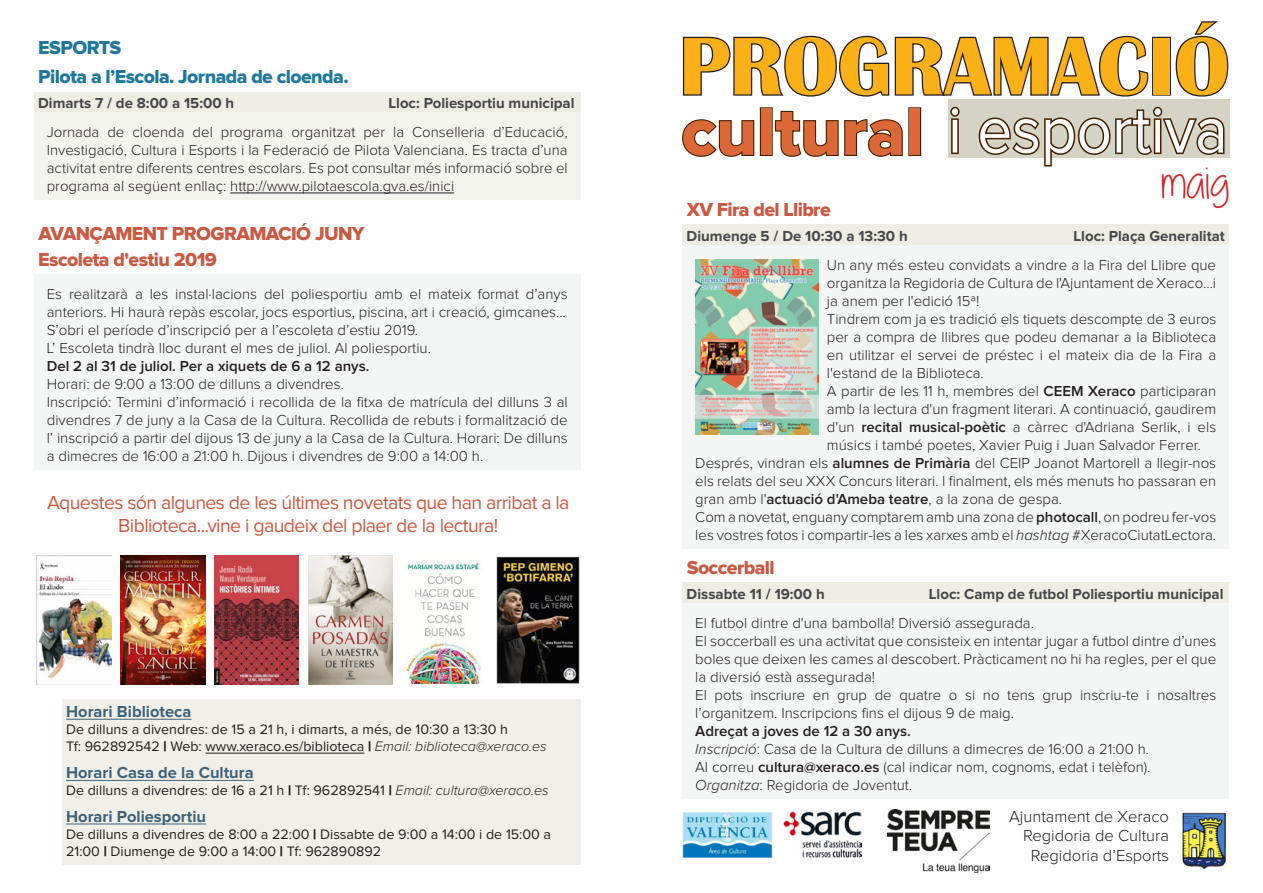
<style>
.page{position:relative;width:1263px;height:893px;background:#fff}
.page>*{position:absolute;margin:0;border:0;box-sizing:border-box;transform-origin:0 0}
.t1{font:700 84.45px "Britannic";color:#fbb017}
.t2{font:69.75px "Proxima Nova Extrabld";color:#dc6838}
.t3{font:67.8px "Proxima Nova";color:#fff;scale:.91 1}
.t4{font:49.05px "Alittlesunshine";color:#d1232a}
.Títol_activitat{font:19.5px/23.4px "Proxima Nova";letter-spacing:-.03em;color:#cb5941;text-align:center}
.Títol_activitat-2{font:19.5px "Proxima Nova Extrabld";letter-spacing:-.03em;color:#cb5941}
.Títol_activitat-3{font:19.5px "Proxima Nova Extrabld";letter-spacing:-.03em;color:#1d789c}
.t5{font:700 16.5px "Proxima Nova";color:#3e6279}
.t6{font:300 16.5px "Proxima Nova";color:#231f20}
.Text_activitat{font:300 15px/18px "Proxima Nova";color:#231f20;text-align:justify}
.Dia_hora_lloc{font:700 15px "Proxima Nova";color:#454647}
.Text_activitat-2{font:600 15px "Proxima Nova";color:#231f20}
.t7{font:14.25px/17.1px "Proxima Nova";color:#231f20}
.s1{font-weight:900}
.s2{font-weight:300;font-style:italic}
.s3{font-weight:600}
.s4{font-style:italic}
</style>
<div class="page">
<div style="left:682px;top:224px;width:547px;height:21px;background:#eeede4"></div>
<div style="left:682px;top:245px;width:547px;height:303px;background:#f4f5f5"></div>
<img style="left:695px;top:260px;width:123px;height:174px">
<div style="left:682px;top:582px;width:547px;height:21px;background:#eeede4"></div>
<div style="left:682px;top:603px;width:547px;height:195px;background:#f4f5f5"></div>
<img style="left:682px;top:812px;width:179px;height:46px">
<div style="left:62px;top:699px;width:518px;height:166px;background:#f0f0e8"></div>
<hr style="left:66px;top:824px;width:140px;height:1px;background:#3e6279">
<img style="left:1182px;top:812px;width:44px;height:58px">
<svg style="left:682px;top:35px;width:467px;height:62px"></svg>
<div style="left:1152px;top:37px;width:19px;height:59px;border:3px solid #231f20"></div>
<svg style="left:1175px;top:21px;width:54px;height:76px"></svg>
<svg style="left:682px;top:119px;width:73px;height:38px"></svg>
<div style="left:760px;top:107px;width:13px;height:49px;border:2px solid #442000"></div>
<svg style="left:774px;top:110px;width:129px;height:47px"></svg>
<div style="left:908px;top:107px;width:13px;height:49px;border:2px solid #442000"></div>
<div style="left:948px;top:99px;width:281px;height:59px;background:#d4d3c4"></div>
<svg style="left:950px;top:106px;width:10px;height:49px"></svg>
<svg style="left:978px;top:106px;width:247px;height:61px"></svg>
<div style="left:34px;top:92px;width:546px;height:20px;background:#eeede4"></div>
<div style="left:34px;top:112px;width:546px;height:87px;background:#f4f4ee"></div>
<hr style="left:230px;top:193px;width:224px;height:1px;background:#231f20">
<div style="left:34px;top:274px;width:546px;height:196px;background:#f4f5f5"></div>
<img style="left:887px;top:810px;width:102px;height:62px">
<img style="left:36px;top:555px;width:76px;height:130px">
<img style="left:121px;top:555px;width:84px;height:130px">
<img style="left:214px;top:555px;width:85px;height:130px">
<img style="left:406px;top:562px;width:76px;height:121px">
<img style="left:308px;top:555px;width:84px;height:130px">
<img style="left:496px;top:556px;width:83px;height:128px">
<p class="Títol_activitat-3" style="left:38px;top:38px;width:85px">ESPORTS</p>
<p class="Títol_activitat-3" style="left:38px;top:68px;width:312px">Pilota a l’Escola. Jornada de cloenda.</p>
<p class="Dia_hora_lloc" style="left:38px;top:96px;width:198px">Dimarts 7 / de 8:00 a 15:00 h</p>
<p class="Dia_hora_lloc" style="left:388px;top:96px;width:188px">Lloc: Poliesportiu municipal</p>
<p class="Text_activitat" style="left:47px;top:124px;width:522px">Jornada de cloenda del programa organitzat per la Conselleria d’Educació, Investigació, Cultura i Esports i la Federació de Pilota Valenciana. Es tracta d’una activitat entre diferents centres escolars. Es pot consultar més informació sobre el programa al següent enllaç: http://www.pilotaescola.gva.es/inici</p>
<p class="Títol_activitat-2" style="left:38px;top:225px;width:328px">AVANÇAMENT PROGRAMACIÓ JUNY</p>
<p class="Títol_activitat-2" style="left:38px;top:250px;width:180px">Escoleta d'estiu 2019</p>
<p class="Text_activitat" style="left:47px;top:286px;width:522px">Es realitzarà a les instal·lacions del poliesportiu amb el mateix format d’anys anteriors. Hi haurà repàs escolar, jocs esportius, piscina, art i creació, gimcanes...</p>
<p class="Text_activitat" style="left:47px;top:322px;width:373px">S’obri el període d’inscripció per a l’escoleta d’estiu 2019.</p>
<p class="Text_activitat" style="left:47px;top:340px;width:386px">L’ Escoleta tindrà lloc durant el mes de juliol. Al poliesportiu.</p>
<p class="Text_activitat-2" style="left:47px;top:359px;width:324px">Del 2 al 31 de juliol. Per a xiquets de 6 a 12 anys.</p>
<p class="Text_activitat" style="left:47px;top:376px;width:299px">Horari: de 9:00 a 13:00 de dilluns a divendres.</p>
<p class="Text_activitat" style="left:47px;top:394px;width:522px">Inscripció: Termini d’informació i recollida de la fitxa de matrícula del dilluns 3 al divendres 7 de juny a la Casa de la Cultura. Recollida de rebuts i formalització de l’ inscripció a partir del dijous 13 de juny a la Casa de la Cultura. Horari: De dilluns a dimecres de 16:00 a 21:00 h. Dijous i divendres de 9:00 a 14:00 h.</p>
<p class="Títol_activitat" style="left:47px;top:491px;width:524px">Aquestes són algunes de les últimes novetats que han arribat a la<br>Biblioteca...vine i gaudeix del plaer de la lectura!</p>
<p class="t5" style="left:66px;top:704px;width:127px">Horari Biblioteca</p>
<p class="t7" style="left:66px;top:721px;width:443px">De dilluns a divendres: de 15 a 21 h, i dimarts, a més, de 10:30 a 13:30 h</p>
<p class="t7" style="left:66px;top:739px;width:482px">Tf: 962892542 <span class="s1">|</span> Web: www.xeraco.es/biblioteca <span class="s1">|</span> <span class="s2">Email: biblioteca@xeraco.es</span></p>
<p class="t5" style="left:66px;top:765px;width:189px">Horari Casa de la Cultura</p>
<p class="t7" style="left:66px;top:783px;width:484px">De dilluns a divendres: de 16 a 21 h <span class="s1">|</span> Tf: 962892541 <span class="s1">|</span> <span class="s2">Email: cultura@xeraco.es</span></p>
<p class="t5" style="left:66px;top:809px;width:142px">Horari Poliesportiu</p>
<p class="t7" style="left:66px;top:826px;width:486px">De dilluns a divendres de 8:00 a 22:00 <span class="s1">|</span> Dissabte de 9:00 a 14:00 i de 15:00 a<br>21:00 <span class="s1">|</span> Diumenge de 9:00 a 14:00 <span class="s1">|</span> Tf: 962890892</p>
<p class="t1" style="left:679px;top:19px;width:552px">PROGRAMACIÓ</p>
<p class="t2" style="left:681px;top:100px;width:244px">cultural</p>
<p class="t3" style="left:948px;top:99px;width:309px">i esportiva</p>
<p class="t4" style="left:1160px;top:156px;width:70px">maig</p>
<p class="Títol_activitat-2" style="left:687px;top:201px;width:145px">XV Fira del Llibre</p>
<p class="Dia_hora_lloc" style="left:687px;top:229px;width:223px">Diumenge 5 / De 10:30 a 13:30 h</p>
<p class="Dia_hora_lloc" style="left:1073px;top:229px;width:153px">Lloc: Plaça Generalitat</p>
<p class="Text_activitat" style="left:827px;top:256px;width:391px">Un any més esteu convidats a vindre a la Fira del Llibre que organitza la Regidoria de Cultura de l'Ajuntament de Xeraco...i ja anem per l'edició 15ª!</p>
<p class="Text_activitat" style="left:827px;top:310px;width:391px">Tindrem com ja es tradició els tiquets descompte de 3 euros per a compra de llibres que podeu demanar a la Biblioteca en utilitzar el servei de préstec i el mateix dia de la Fira a l'estand de la Biblioteca.</p>
<p class="Text_activitat" style="left:827px;top:382px;width:391px">A partir de les 11 h, membres del <span class="s3">CEEM Xeraco</span> participaran amb la lectura d'un fragment literari. A continuació, gaudirem d'un <span class="s3">recital musical-poètic</span> a càrrec d'Adriana Serlik, i els músics i també poetes, Xavier Puig i Juan Salvador Ferrer.</p>
<p class="Text_activitat" style="left:695px;top:454px;width:522px">Després, vindran els <span class="s3">alumnes de Primària</span> del CEIP Joanot Martorell a llegir-nos els relats del seu XXX Concurs literari. I finalment, els més menuts ho passaran en gran amb l'<span class="s3">actuació d'Ameba teatre</span>, a la zona de gespa.</p>
<p class="Text_activitat" style="left:695px;top:508px;width:522px">Com a novetat, enguany comptarem amb una zona de <span class="s3">photocall</span>, on podreu fer-vos les vostres fotos i compartir-les a les xarxes amb el <span class="s4">hashtag</span> #XeracoCiutatLectora.</p>
<p class="Títol_activitat-2" style="left:687px;top:558px;width:89px">Soccerball</p>
<p class="Dia_hora_lloc" style="left:687px;top:587px;width:140px">Dissabte 11 / 19:00 h</p>
<p class="Dia_hora_lloc" style="left:929px;top:587px;width:296px">Lloc: Camp de futbol Poliesportiu municipal</p>
<p class="Text_activitat" style="left:695px;top:614px;width:340px">El futbol dintre d'una bambolla! Diversió assegurada.</p>
<p class="Text_activitat" style="left:695px;top:632px;width:522px">El soccerball es una activitat que consisteix en intentar jugar a futbol dintre d’unes boles que deixen les cames al descobert. Pràcticament no hi ha regles, per el que la diversió està assegurada!</p>
<p class="Text_activitat" style="left:695px;top:686px;width:522px">El pots inscriure en grup de quatre o si no tens grup inscriu-te i nosaltres l’organitzem. Inscripcions fins el dijous 9 de maig.</p>
<p class="Text_activitat-2" style="left:695px;top:724px;width:217px">Adreçat a joves de 12 a 30 anys.</p>
<p class="Text_activitat" style="left:695px;top:740px;width:455px"><span class="s4">Inscripció</span>: Casa de la Cultura de dilluns a dimecres de 16:00 a 21:00 h.</p>
<p class="Text_activitat" style="left:695px;top:758px;width:457px">Al correu <span class="s3">cultura@xeraco.es</span> (cal indicar nom, cognoms, edat i telèfon).</p>
<p class="Text_activitat" style="left:695px;top:776px;width:219px"><span class="s4">Organitza</span>: Regidoria de Joventut.</p>
<p class="t6" style="left:1009px;top:809px;width:161px">Ajuntament de Xeraco</p>
<p class="t6" style="left:1023px;top:828px;width:147px">Regidoria de Cultura</p>
<p class="t6" style="left:1031px;top:848px;width:140px">Regidoria d’Esports</p>
</div>
